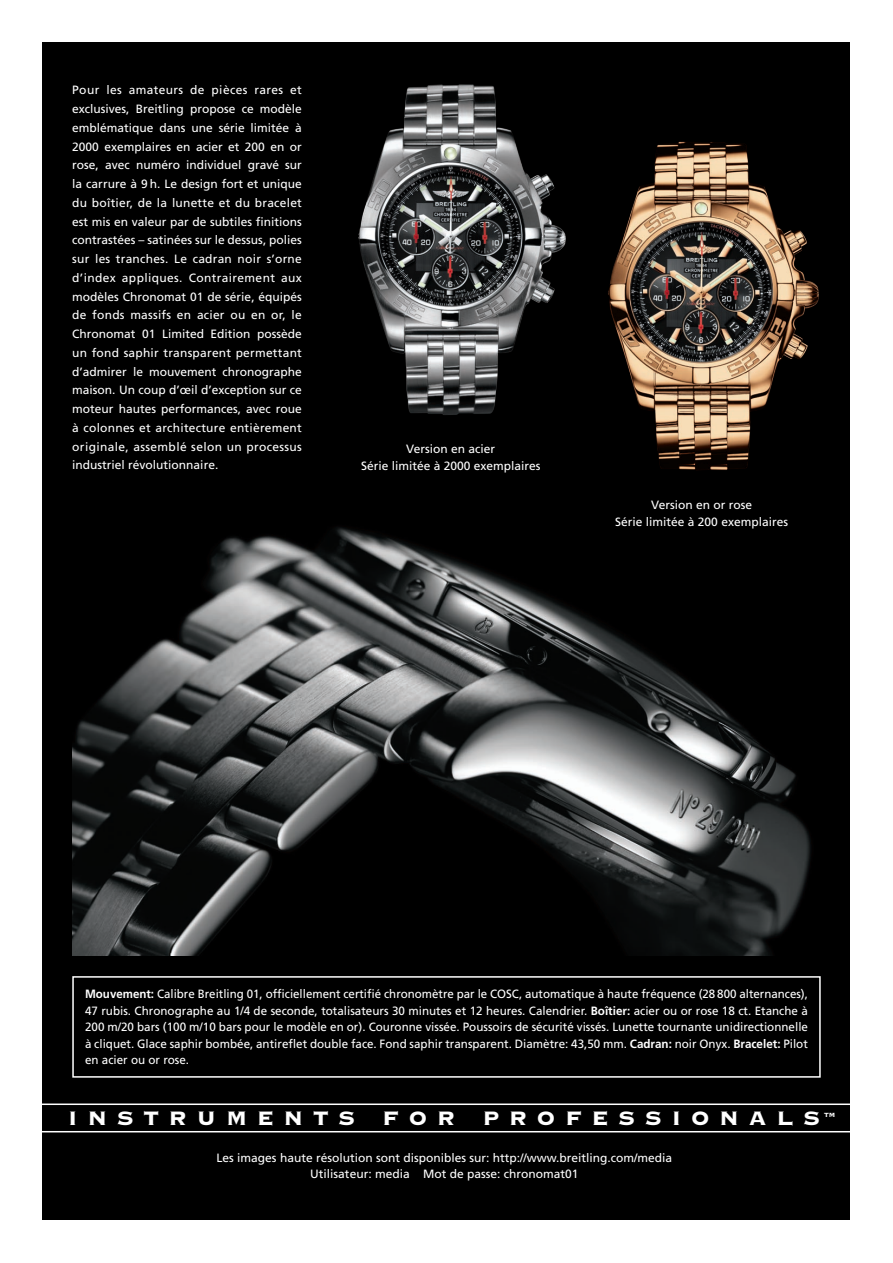
<style>
.page{position:relative;width:893px;height:1263px;background:#fff}
.page>*{position:absolute;margin:0;border:0;box-sizing:border-box;transform-origin:0 0}
.t1{font:25.5px "Copperplate Thirty Three BC";letter-spacing:.375em;color:#fff}
.t2{font:12px/18.8px "Frutiger";color:#fff;text-align:center}
.t3{font:12px/16.5px "Frutiger";color:#fff;text-align:justify;scale:.96 1}
.t4{font:7.8px "Copperplate Thirty Three BC";color:#fff}
.s1{font-weight:700}
</style>
<div class="page">
<div style="left:43px;top:43px;width:807px;height:1177px;background:#000"></div>
<img style="left:72px;top:527px;width:739px;height:428px">
<img style="left:608px;top:141px;width:211px;height:329px">
<img style="left:302px;top:42px;width:298px;height:373px">
<div style="left:0;top:1103px;width:893px;height:29px;border:2px solid #fff"></div>
<div style="left:72px;top:976px;width:749px;height:102px;border:2px solid #fff"></div>
<p class="t2" style="left:72px;top:81px;width:231px;text-align:justify">Pour les amateurs de pièces rares et exclusives, Breitling propose ce modèle emblématique dans une série limitée à 2000 exemplaires en acier et 200 en or rose, avec numéro individuel gravé sur la carrure à 9 h. Le design fort et unique du boîtier, de la lunette et du bracelet est mis en valeur par de subtiles finitions contrastées – satinées sur le dessus, polies sur les tranches. Le cadran noir s’orne d’index appliques. Contrairement aux modèles Chronomat 01 de série, équipés de fonds massifs en acier ou en or, le Chronomat 01 Limited Edition possède un fond saphir transparent permettant d’admirer le mouvement chronographe maison. Un coup d’œil d’exception sur ce moteur hautes performances, avec roue à colonnes et architecture entièrement originale, assemblé selon un processus industriel révolutionnaire.</p>
<p class="t2" style="left:361px;top:441px;width:181px;line-height:16.5px">Version en acier<br>Série limitée à 2000 exemplaires</p>
<p class="t2" style="left:615px;top:496px;width:174px;line-height:16.5px">Version en or rose<br>Série limitée à 200 exemplaires</p>
<p class="t3" style="left:85px;top:986px;width:755px"><span class="s1">Mouvement:</span> Calibre Breitling 01, officiellement certifié chronomètre par le COSC, automatique à haute fréquence (28 800 alternances), 47 rubis. Chronographe au 1/4 de seconde, totalisateurs 30 minutes et 12 heures. Calendrier. <span class="s1">Boîtier:</span> acier ou or rose 18 ct. Etanche à 200 m/20 bars (100 m/10 bars pour le modèle en or). Couronne vissée. Poussoirs de sécurité vissés. Lunette tournante unidirectionnelle à cliquet. Glace saphir bombée, antireflet double face. Fond saphir transparent. Diamètre: 43,50 mm. <span class="s1">Cadran:</span> noir Onyx. <span class="s1">Bracelet:</span> Pilot en acier ou or rose.</p>
<h1 class="t1" style="left:68px;top:1105px;width:754px">INSTRUMENTS FOR PROFESSIONALS</h1>
<p class="t4" style="left:824px;top:1110px;width:13px">TM</p>
<p class="t2" style="left:217px;top:1149px;width:457px;line-height:16.5px">Les images haute résolution sont disponibles sur: http://www.breitling.com/media<br>Utilisateur: media Mot de passe: chronomat01</p>
</div>
